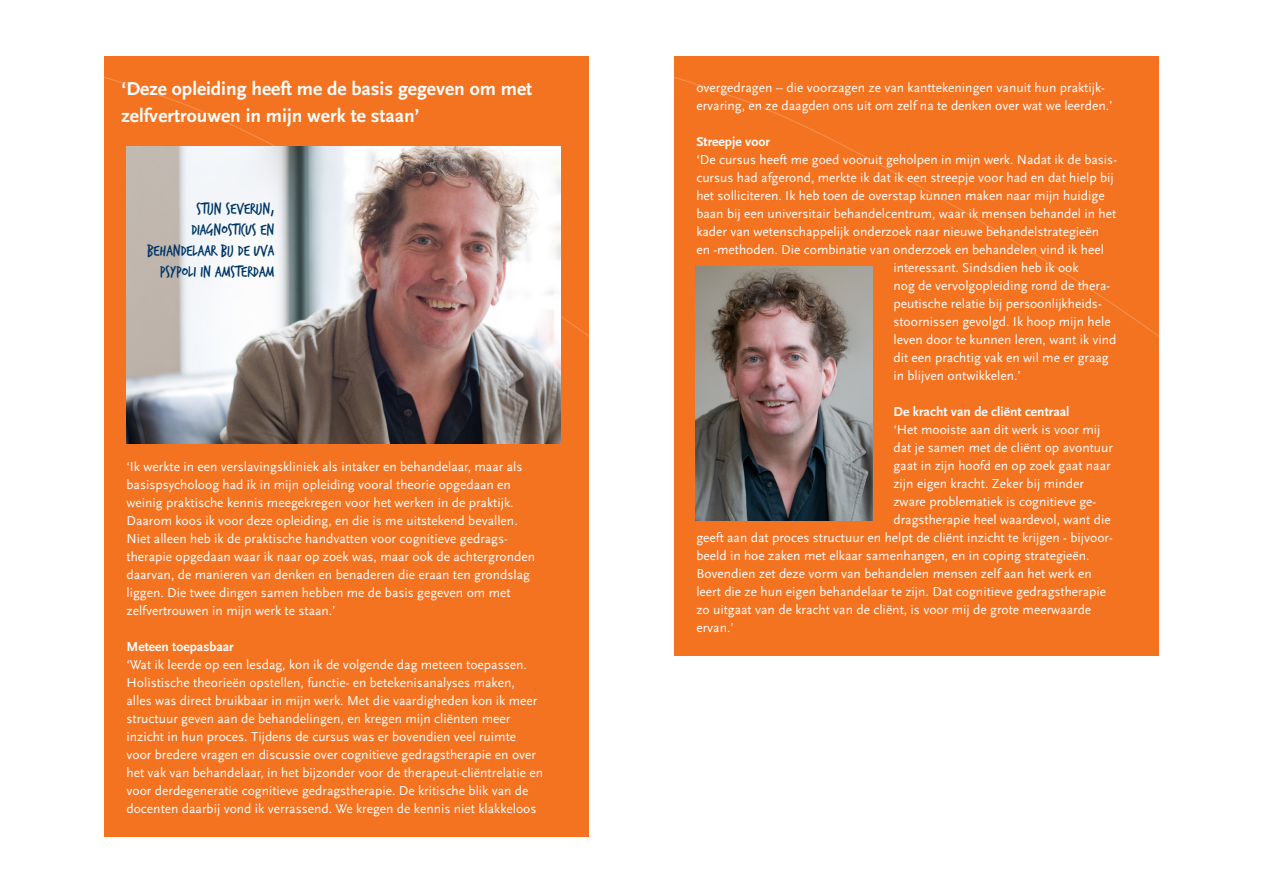
<style>
.page{position:relative;width:1263px;height:893px;background:#fff}
.page>*{position:absolute;margin:0;border:0;box-sizing:border-box;transform-origin:0 0}
.t1{font:700 19.5px/27px "AD Scala Sans";color:#fff}
.t2{font:16.5px/21px "Trash Hand";color:#003667;text-align:right}
.t3{font:13.5px/18px "AD Scala Sans Romein";color:#fff}
.t4{font:700 13.5px "AD Scala Sans";color:#fff}
</style>
<div class="page">
<div style="left:104px;top:57px;width:485px;height:780px;background:#f47321"></div>
<svg style="left:104px;top:77px;width:485px;height:260px"></svg>
<div style="left:674px;top:57px;width:485px;height:599px;background:#f47321"></div>
<svg style="left:674px;top:77px;width:485px;height:280px"></svg>
<img style="left:126px;top:147px;width:435px;height:296px">
<img style="left:695px;top:267px;width:177px;height:253px">
<h1 class="t1" style="left:122px;top:76px;width:412px">‘Deze opleiding heeft me de basis gegeven om met zelfvertrouwen in mijn werk te staan’</h1>
<p class="t2" style="left:147px;top:199px;width:129px">STIJN SEVERIJN,<br>DIAGNOSTICUS EN<br>BEHANDELAAR BIJ DE UVA<br>PSYPOLI IN AMSTERDAM</p>
<p class="t3" style="left:126px;top:457px;width:410px">‘Ik werkte in een verslavingskliniek als intaker en behandelaar, maar als basispsycholoog had ik in mijn opleiding vooral theorie opgedaan en weinig praktische kennis meegekregen voor het werken in de praktijk.<br>Daarom koos ik voor deze opleiding, en die is me uitstekend bevallen.<br>Niet alleen heb ik de praktische handvatten voor cognitieve gedrags&shy;therapie opgedaan waar ik naar op zoek was, maar ook de achtergronden daarvan, de manieren van denken en benaderen die eraan ten grondslag liggen. Die twee dingen samen hebben me de basis gegeven om met zelfvertrouwen in mijn werk te staan.’</p>
<p class="t4" style="left:126px;top:639px;width:109px">Meteen toepasbaar</p>
<p class="t3" style="left:126px;top:655px;width:418px">‘Wat ik leerde op een lesdag, kon ik de volgende dag meteen toepassen.<br>Holistische theorieën opstellen, functie- en betekenisanalyses maken, alles was direct bruikbaar in mijn werk. Met die vaardigheden kon ik meer structuur geven aan de behandelingen, en kregen mijn cliënten meer inzicht in hun proces. Tijdens de cursus was er bovendien veel ruimte voor bredere vragen en discussie over cognitieve gedragstherapie en over het vak van behandelaar, in het bijzonder voor de therapeut-cliëntrelatie en voor derdegeneratie cognitieve gedragstherapie. De kritische blik van de docenten daarbij vond ik verrassend. We kregen de kennis niet klakkeloos</p>
<p class="t3" style="left:696px;top:79px;width:418px">overgedragen – die voorzagen ze van kanttekeningen vanuit hun praktijk&shy;ervaring, en ze daagden ons uit om zelf na te denken over wat we leerden.’</p>
<p class="t4" style="left:696px;top:135px;width:75px">Streepje voor</p>
<p class="t3" style="left:696px;top:151px;width:422px">‘De cursus heeft me goed vooruit geholpen in mijn werk. Nadat ik de basis-</p>
<p class="t3" style="left:696px;top:169px;width:419px">cursus had afgerond, merkte ik dat ik een streepje voor had en dat hielp bij</p>
<p class="t3" style="left:696px;top:187px;width:410px">het solliciteren. Ik heb toen de overstap kunnen maken naar mijn huidige</p>
<p class="t3" style="left:696px;top:205px;width:421px">baan bij een universitair behandelcentrum, waar ik mensen behandel in het</p>
<p class="t3" style="left:696px;top:223px;width:404px">kader van wetenschappelijk onderzoek naar nieuwe behandelstrategieën</p>
<p class="t3" style="left:696px;top:241px;width:409px">en -methoden. Die combinatie van onderzoek en behandelen vind ik heel</p>
<p class="t3" style="left:893px;top:259px;width:187px">interessant. Sindsdien heb ik ook</p>
<p class="t3" style="left:893px;top:277px;width:218px">nog de vervolgopleiding rond de thera-</p>
<p class="t3" style="left:893px;top:295px;width:210px">peutische relatie bij persoonlijkheids-</p>
<p class="t3" style="left:893px;top:313px;width:219px">stoornissen gevolgd. Ik hoop mijn hele</p>
<p class="t3" style="left:893px;top:331px;width:225px">leven door te kunnen leren, want ik vind</p>
<p class="t3" style="left:893px;top:349px;width:217px">dit een prachtig vak en wil me er graag</p>
<p class="t3" style="left:893px;top:367px;width:129px">in blijven ontwikkelen.’</p>
<p class="t4" style="left:893px;top:405px;width:177px">De kracht van de cliënt centraal</p>
<p class="t3" style="left:893px;top:421px;width:209px">‘Het mooiste aan dit werk is voor mij</p>
<p class="t3" style="left:893px;top:439px;width:221px">dat je samen met de cliënt op avontuur</p>
<p class="t3" style="left:893px;top:457px;width:219px">gaat in zijn hoofd en op zoek gaat naar</p>
<p class="t3" style="left:893px;top:475px;width:192px">zijn eigen kracht. Zeker bij minder</p>
<p class="t3" style="left:893px;top:493px;width:204px">zware problematiek is cognitieve ge-</p>
<p class="t3" style="left:893px;top:511px;width:219px">dragstherapie heel waardevol, want die</p>
<p class="t3" style="left:696px;top:529px;width:418px">geeft aan dat proces structuur en helpt de cliënt inzicht te krijgen - bijvoor-</p>
<p class="t3" style="left:696px;top:547px;width:395px">beeld in hoe zaken met elkaar samenhangen, en in coping strategieën.</p>
<p class="t3" style="left:696px;top:565px;width:397px">Bovendien zet deze vorm van behandelen mensen zelf aan het werk en</p>
<p class="t3" style="left:696px;top:583px;width:411px">leert die ze hun eigen behandelaar te zijn. Dat cognitieve gedragstherapie</p>
<p class="t3" style="left:696px;top:601px;width:396px">zo uitgaat van de kracht van de cliënt, is voor mij de grote meerwaarde</p>
<p class="t3" style="left:696px;top:619px;width:39px">ervan.’</p>
</div>
